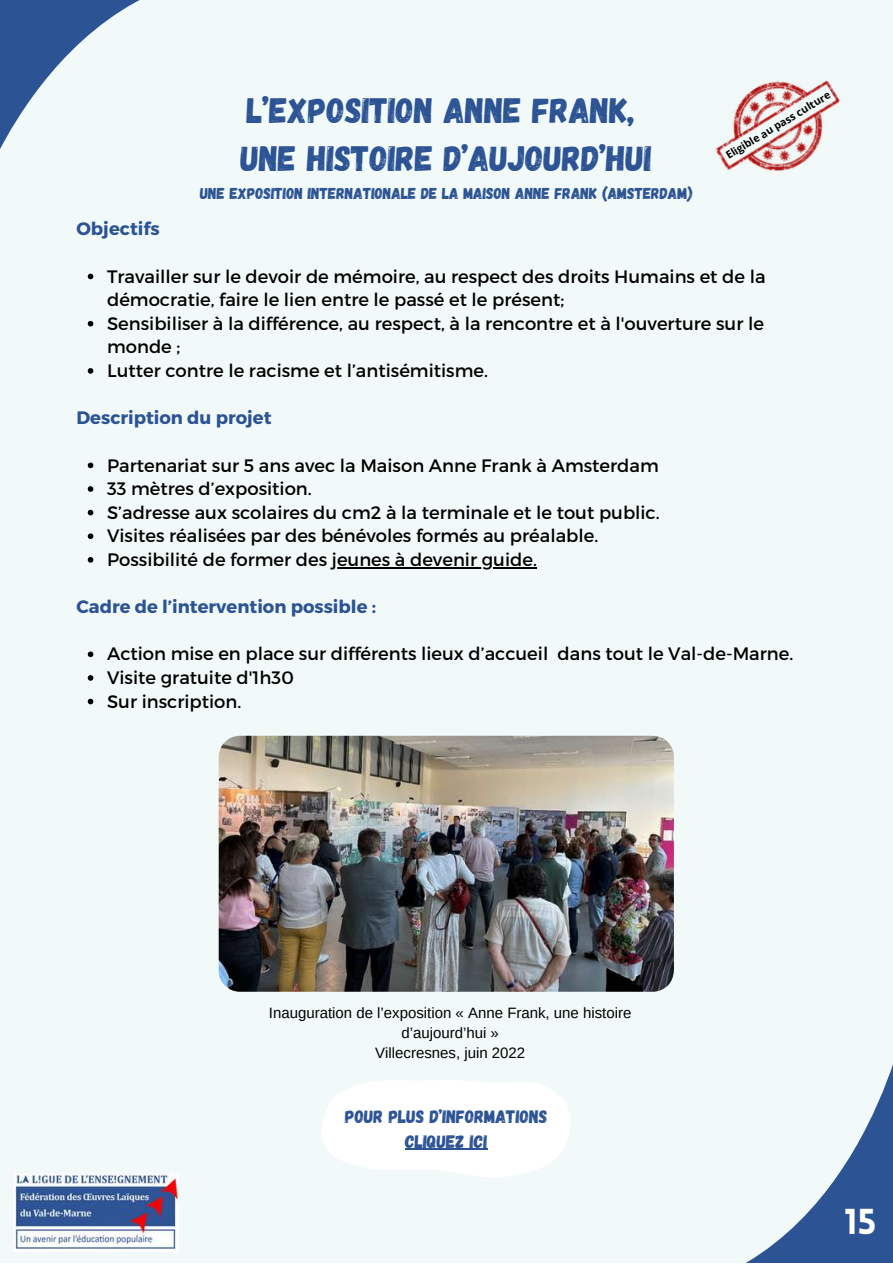
<style>
.page{position:relative;width:893px;height:1264px;background:#fff}
.page>*{position:absolute;margin:0;border:0;box-sizing:border-box;transform-origin:0 0}
.t1{font:35.25px/48.3px "Gagalin";color:#2c5394}
.t2{font:900 35.25px "Lovelo";color:#fff}
.t3{font:18px/23.5px "Montserrat";color:#000}
.t4{font:700 18px "Montserrat";color:#2c5394}
.t5{font:18px/24.8px "Gagalin";color:#2c5394;text-align:center}
.t6{font:15.75px "Gagalin";color:#2c5394}
.t7{font:15px/20.2px "Arimo";color:#000;text-align:center}
.t8{font:700 10.5px "Open Sans";color:#000}
</style>
<div class="page">
<div style="left:0;top:0;width:892px;height:1262px;background:#f2faf9"></div>
<svg style="left:322px;top:1080px;width:248px;height:97px"></svg>
<hr style="left:405px;top:1148px;width:82px;height:1px;background:#2c5394">
<img style="left:219px;top:735px;width:455px;height:256px;border-radius:21px">
<svg style="left:88px;top:274px;width:5px;height:5px"></svg>
<svg style="left:88px;top:321px;width:5px;height:5px"></svg>
<svg style="left:88px;top:368px;width:5px;height:6px"></svg>
<svg style="left:88px;top:462px;width:5px;height:6px"></svg>
<svg style="left:88px;top:486px;width:5px;height:6px"></svg>
<svg style="left:88px;top:510px;width:5px;height:5px"></svg>
<svg style="left:88px;top:533px;width:5px;height:6px"></svg>
<svg style="left:88px;top:557px;width:5px;height:5px"></svg>
<hr style="left:332px;top:567px;width:205px;height:1px;background:#000">
<svg style="left:88px;top:651px;width:5px;height:6px"></svg>
<svg style="left:88px;top:675px;width:5px;height:5px"></svg>
<svg style="left:88px;top:698px;width:5px;height:6px"></svg>
<svg style="left:747px;top:1067px;width:145px;height:195px"></svg>
<svg style="left:0;top:0;width:140px;height:149px"></svg>
<img style="left:12px;top:1173px;width:167px;height:78px">
<img style="left:715px;top:80px;width:125px;height:92px">
<p class="t4" style="left:76px;top:217px;width:85px">Objectifs</p>
<h1 class="t1" style="left:241px;top:84px;width:413px">L’EXPOSITION ANNE FRANK,<br>UNE HISTOIRE D’AUJOURD’HUI</h1>
<p class="t6" style="left:200px;top:183px;width:494px">UNE EXPOSITION INTERNATIONALE DE LA MAISON ANNE FRANK (AMSTERDAM)</p>
<p class="t8" style="left:722px;top:149px;width:122px;rotate:-31deg">Eligible au pass culture</p>
<p class="t3" style="left:107px;top:263px;width:660px">Travailler sur le devoir de mémoire, au respect des droits Humains et de la démocratie, faire le lien entre le passé et le présent;<br>Sensibiliser à la différence, au respect, à la rencontre et à l'ouverture sur le monde ;<br>Lutter contre le racisme et l’antisémitisme.</p>
<p class="t4" style="left:76px;top:406px;width:196px">Description du projet</p>
<p class="t3" style="left:107px;top:452px;width:554px">Partenariat sur 5 ans avec la Maison Anne Frank à Amsterdam 33 mètres d’exposition.<br>S’adresse aux scolaires du cm2 à la terminale et le tout public.<br>Visites réalisées par des bénévoles formés au préalable.<br>Possibilité de former des jeunes à devenir guide.</p>
<p class="t4" style="left:76px;top:595px;width:301px">Cadre de l’intervention possible :</p>
<p class="t3" style="left:107px;top:641px;width:687px">Action mise en place sur différents lieux d’accueil dans tout le Val-de-Marne.<br>Visite gratuite d'1h30<br>Sur inscription.</p>
<p class="t7" style="left:269px;top:1002px;width:364px">Inauguration de l’exposition « Anne Frank, une histoire d’aujourd’hui »<br>Villecresnes, juin 2022</p>
<p class="t5" style="left:345px;top:1103px;width:204px">POUR PLUS D’INFORMATIONS<br>CLIQUEZ ICI</p>
<h1 class="t2" style="left:858px;top:1207px;width:19px">3</h1>
<h1 class="t2" style="left:844px;top:1207px;width:33px">15</h1>
</div>
